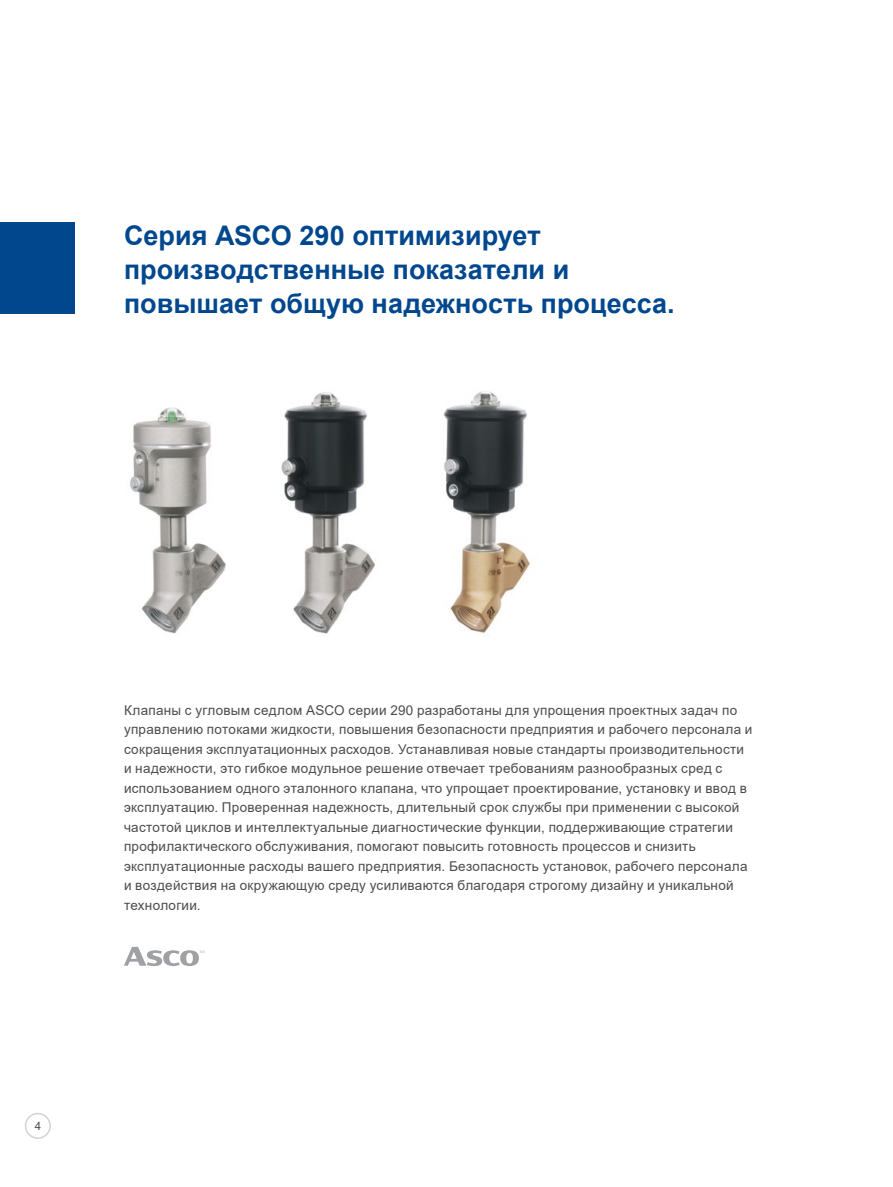
<style>
.page{position:relative;width:893px;height:1187px;background:#fff}
.page>*{position:absolute;margin:0;border:0;box-sizing:border-box;transform-origin:0 0}
.Internal_pages_title{font:700 27px/33.8px "Arial";color:#00478e}
.Body_text_solutions{font:13.5px/19.5px "Arial";letter-spacing:.02em;color:#4c4c4e}
.t1{font:11.55px "Arial";color:#4c4c4e}
</style>
<div class="page">
<div style="left:25px;top:1112px;width:26px;height:26px;border:2px solid #d1d3d4;border-radius:50%"></div>
<div style="left:0;top:222px;width:74px;height:92px;background:#00478e"></div>
<svg style="left:124px;top:946px;width:80px;height:19px"></svg>
<img style="left:130px;top:391px;width:401px;height:243px">
<p class="Internal_pages_title" style="left:124px;top:219px;width:552px">Серия ASCO 290 оптимизирует производственные показатели и повышает общую надежность процесса.</p>
<p class="Body_text_solutions" style="left:124px;top:700px;width:630px">Клапаны с угловым седлом ASCO серии 290 разработаны для упрощения проектных задач по управлению потоками жидкости, повышения безопасности предприятия и рабочего персонала и сокращения эксплуатационных расходов. Устанавливая новые стандарты производительности и надежности, это гибкое модульное решение отвечает требованиям разнообразных сред с использованием одного эталонного клапана, что упрощает проектирование, установку и ввод в эксплуатацию. Проверенная надежность, длительный срок службы при применении с высокой частотой циклов и интеллектуальные диагностические функции, поддерживающие стратегии профилактического обслуживания, помогают повысить готовность процессов и снизить эксплуатационные расходы вашего предприятия. Безопасность установок, рабочего персонала и воздействия на окружающую среду усиливаются благодаря строгому дизайну и уникальной технологии.</p>
<p class="t1" style="left:35px;top:1117px;width:8px">4</p>
</div>
